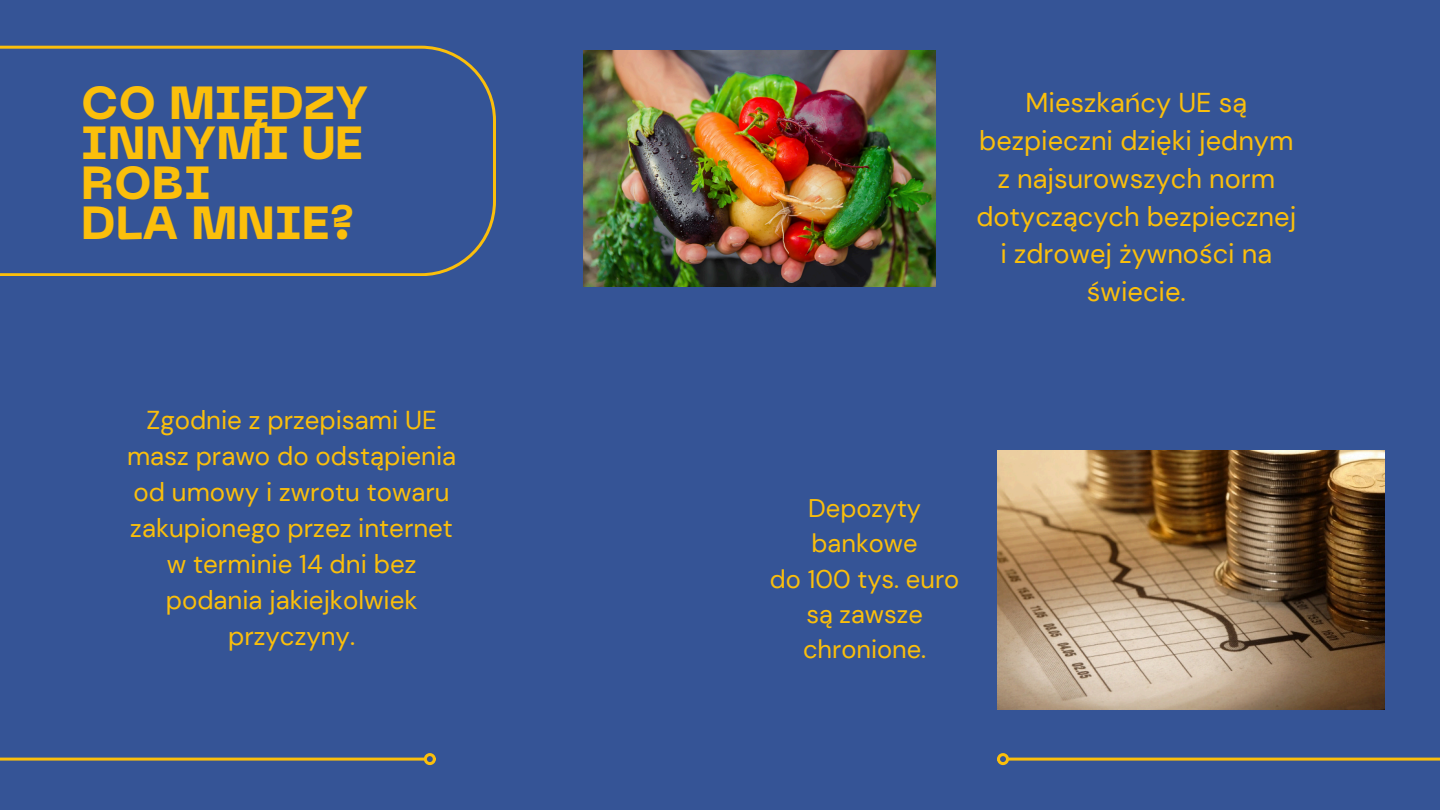
<style>
.page{position:relative;width:1440px;height:810px;background:#355496}
.page>*{position:absolute;margin:0;border:0;box-sizing:border-box;transform-origin:0 0}
.t1{font:800 46.1px/39.8px "PP Neue Machina";color:#fbbf0b}
.t2{font:27.2px "DM Sans";color:#fbbf0b}
.t3{font:25.9px "DM Sans";color:#fbbf0b}
.t4{font:25.5px/35.3px "DM Sans";color:#fbbf0b}
</style>
<div class="page">
<svg style="left:0;top:46px;width:496px;height:230px"></svg>
<hr style="left:0;top:758px;width:425px;height:3px;background:#fbbf0b">
<div style="left:424px;top:753px;width:12px;height:12px;border:3px solid #fbbf0b;border-radius:50%"></div>
<hr style="left:1008px;top:758px;width:432px;height:3px;background:#fbbf0b">
<div style="left:997px;top:753px;width:12px;height:12px;border:3px solid #fbbf0b;border-radius:50%"></div>
<img style="left:997px;top:451px;width:388px;height:258px">
<img style="left:583px;top:51px;width:353px;height:235px">
<p class="t1" style="left:81px;top:88px;width:289px">CO MIĘDZY<br>INNYMI UE<br>ROBI<br>DLA MNIE?</p>
<p class="t3" style="left:147px;top:403px;width:292px">Zgodnie z przepisami UE</p>
<p class="t3" style="left:127px;top:439px;width:331px">masz prawo do odstąpienia</p>
<p class="t3" style="left:134px;top:475px;width:318px">od umowy i zwrotu towaru</p>
<p class="t3" style="left:130px;top:511px;width:324px">zakupionego przez internet</p>
<p class="t3" style="left:167px;top:547px;width:251px">w terminie 14 dni bez</p>
<p class="t3" style="left:166px;top:583px;width:253px">podania jakiejkolwiek</p>
<p class="t3" style="left:228px;top:619px;width:128px">przyczyny.</p>
<p class="t2" style="left:1026px;top:85px;width:223px">Mieszkańcy UE są</p>
<p class="t2" style="left:979px;top:123px;width:316px">bezpieczni dzięki jednym</p>
<p class="t2" style="left:998px;top:161px;width:279px">z najsurowszych norm</p>
<p class="t2" style="left:976px;top:199px;width:321px">dotyczących bezpiecznej</p>
<p class="t2" style="left:1001px;top:236px;width:273px">i zdrowej żywności na</p>
<p class="t2" style="left:1087px;top:274px;width:100px">świecie.</p>
<p class="t4" style="left:808px;top:491px;width:115px">Depozyty bankowe</p>
<p class="t4" style="left:770px;top:561px;width:191px;text-align:center">do 100 tys. euro są zawsze</p>
<p class="t4" style="left:803px;top:632px;width:125px">chronione.</p>
</div>
